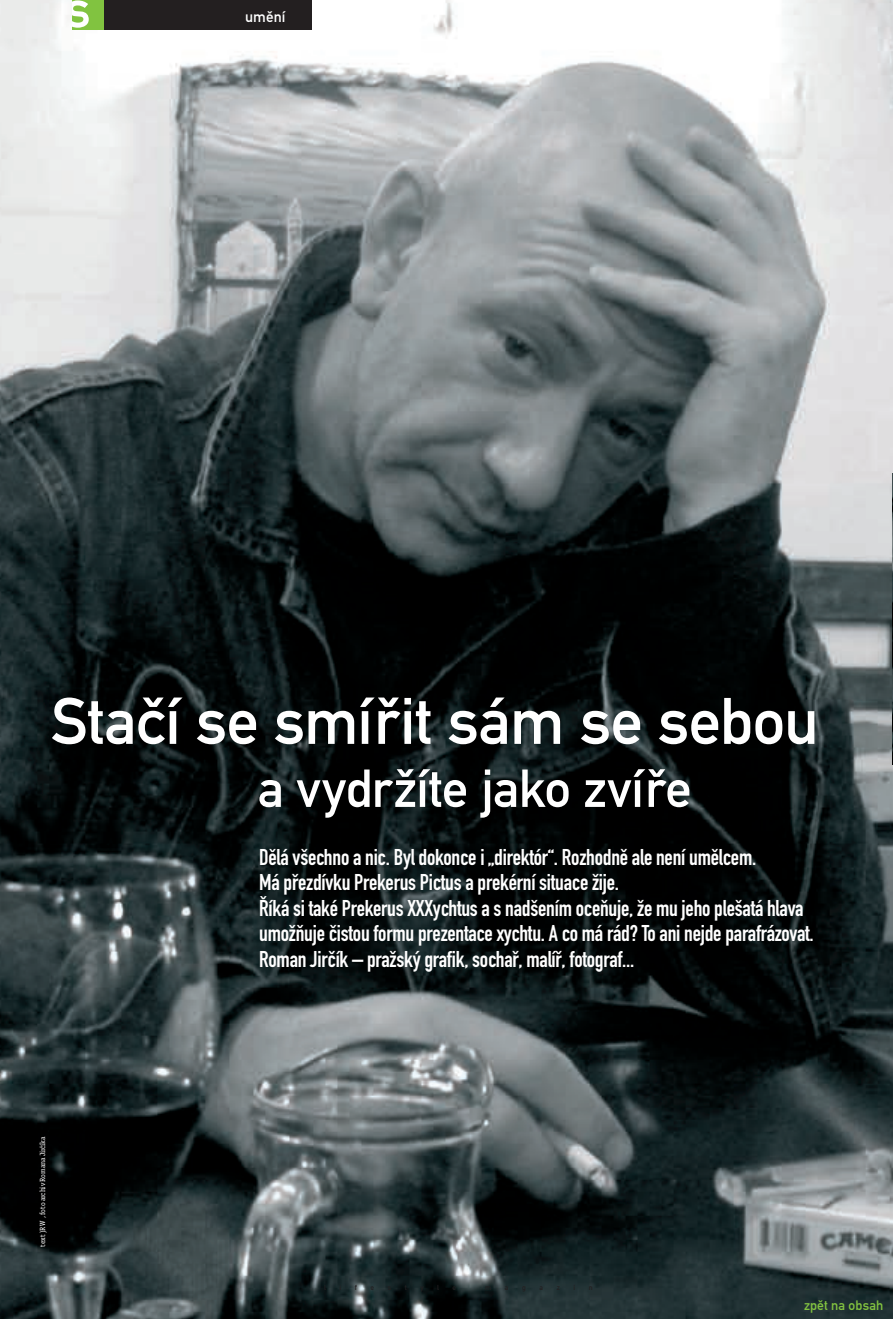
<style>
.page{position:relative;width:893px;height:1319px;background:#fff}
.page>*{position:absolute;margin:0;border:0;box-sizing:border-box;transform-origin:0 0}
.t1{font:64.5px "DIN Mittelschrift LTCE";letter-spacing:-.01em;color:#fff}
.t2{font:52.5px "DIN Mittelschrift LTCE";letter-spacing:-.01em;color:#fff}
.t3{font:22.5px/25.5px "DIN Engschrift LTCE Alternate";letter-spacing:-.01em;color:#fff}
.t4{font:15px "DIN Mittelschrift LTCE Alt";color:#fff}
.t5{font:13.5px "DIN Mittelschrift LTCE Alt";letter-spacing:.01em;color:#82c340}
.t6{font:7.5px "Officina Ser Itc TCE Boo";letter-spacing:-.01em;color:#fff}
.t7{font:7.2px "DIN Mittelschrift LTCE Alt";color:#231f20}
</style>
<div class="page">
<img style="left:0;top:0;width:893px;height:1318px">
<img style="left:892px;top:473px;width:1px;height:291px">
<div style="left:91px;top:0;width:221px;height:30px;background:#231f20"></div>
<div style="left:72px;top:0;width:31px;height:30px;background:#81c340"></div>
<svg style="left:72px;top:0;width:17px;height:28px"></svg>
<p class="t4" style="left:245px;top:8px;width:42px">umění</p>
<h1 class="t1" style="left:51px;top:683px;width:769px">Stačí se smířit sám se sebou</h1>
<h2 class="t2" style="left:258px;top:757px;width:435px">a vydržíte jako zvíře</h2>
<p class="t6" style="left:38px;top:1246px;width:112px;rotate:-90deg">text (RW), foto archiv Romana Jirčíka</p>
<p class="t3" style="left:259px;top:844px;width:556px">Dělá všechno a nic. Byl dokonce i „direktór“. Rozhodně ale není umělcem.<br>Má přezdívku Prekerus Pictus a prekérní situace žije.<br>Říká si také Prekerus XXXychtus a s nadšením oceňuje, že mu jeho plešatá hlava umožňuje čistou formu prezentace xychtu. A co má rád? To ani nejde parafrázovat.<br>Roman Jirčík – pražský grafik, sochař, malíř, fotograf...</p>
<p class="t7" style="left:355px;top:1282px;width:4px">f</p>
<p class="t7" style="left:370px;top:1282px;width:5px">e</p>
<p class="t7" style="left:453px;top:1282px;width:5px">e</p>
<p class="t5" style="left:804px;top:1297px;width:81px">zpět na obsah</p>
</div>
